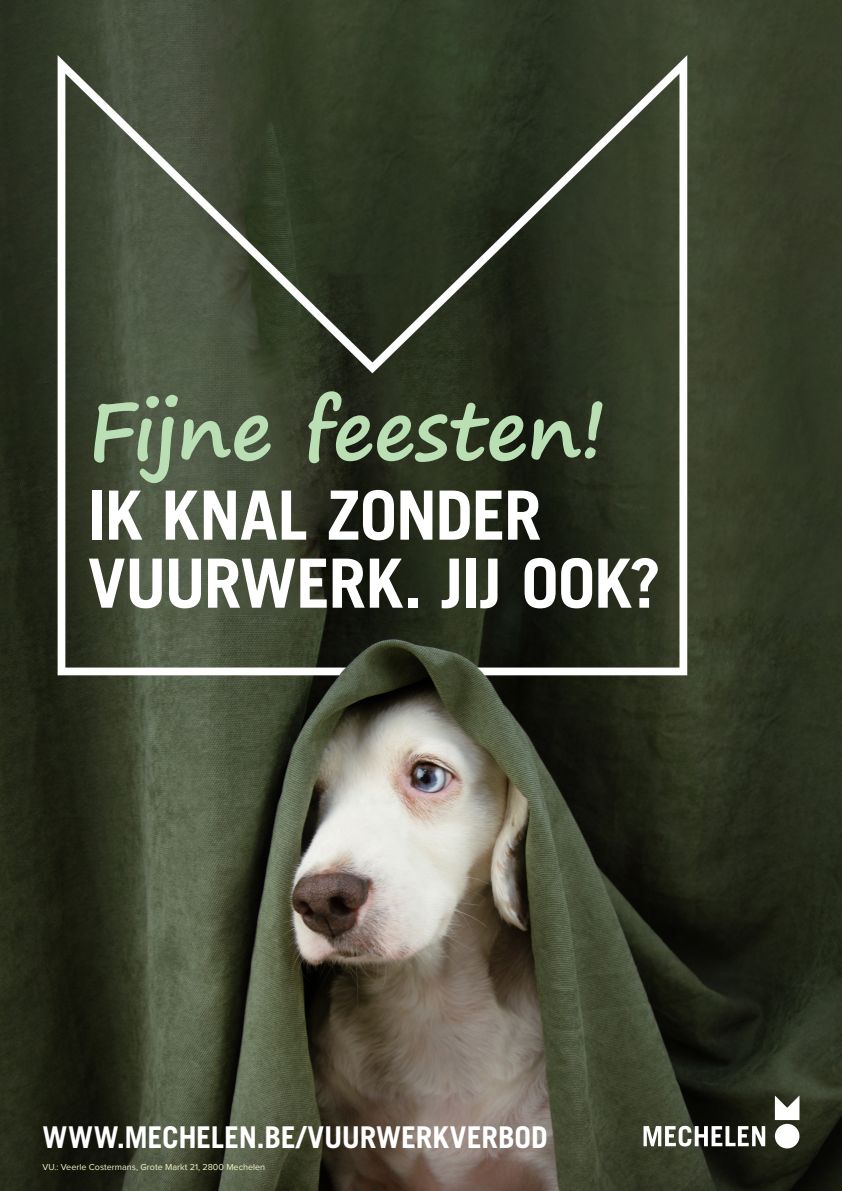
<style>
.page{position:relative;width:842px;height:1191px;background:#fff}
.page>*{position:absolute;margin:0;border:0;box-sizing:border-box;transform-origin:0 0}
.Titel_TradeGotic_Mas{font:700 80px "Segoe Print";letter-spacing:-.005em;color:#badfb4}
.Titel_TradeGotic_Mas-2{font:700 68px/68px "Trade Gothic LT Pro";letter-spacing:-.02em;color:#fff}
.t1{font:700 30px "Trade Gothic LT Pro";letter-spacing:-.01em;color:#fff}
.t2{font:9px "Proxima Nova";color:#eff1c8}
</style>
<div class="page">
<img style="left:0;top:0;width:842px;height:1191px">
<svg style="left:643px;top:1125px;width:122px;height:21px"></svg>
<svg style="left:775px;top:1095px;width:24px;height:25px"></svg>
<div style="left:775px;top:1123px;width:24px;height:25px;background:#fff;border-radius:50%"></div>
<p class="Titel_TradeGotic_Mas" style="left:88px;top:358px;width:520px">Fijne feesten!</p>
<p class="Titel_TradeGotic_Mas-2" style="left:88px;top:480px;width:574px">IK KNAL ZONDER<br>VUURWERK. JIJ OOK?</p>
<p class="t1" style="left:43px;top:1119px;width:507px">WWW.MECHELEN.BE/VUURWERKVERBOD</p>
<p class="t2" style="left:43px;top:1162px;width:224px">VU.: Veerle Costermans, Grote Markt 21, 2800 Mechelen</p>
</div>
